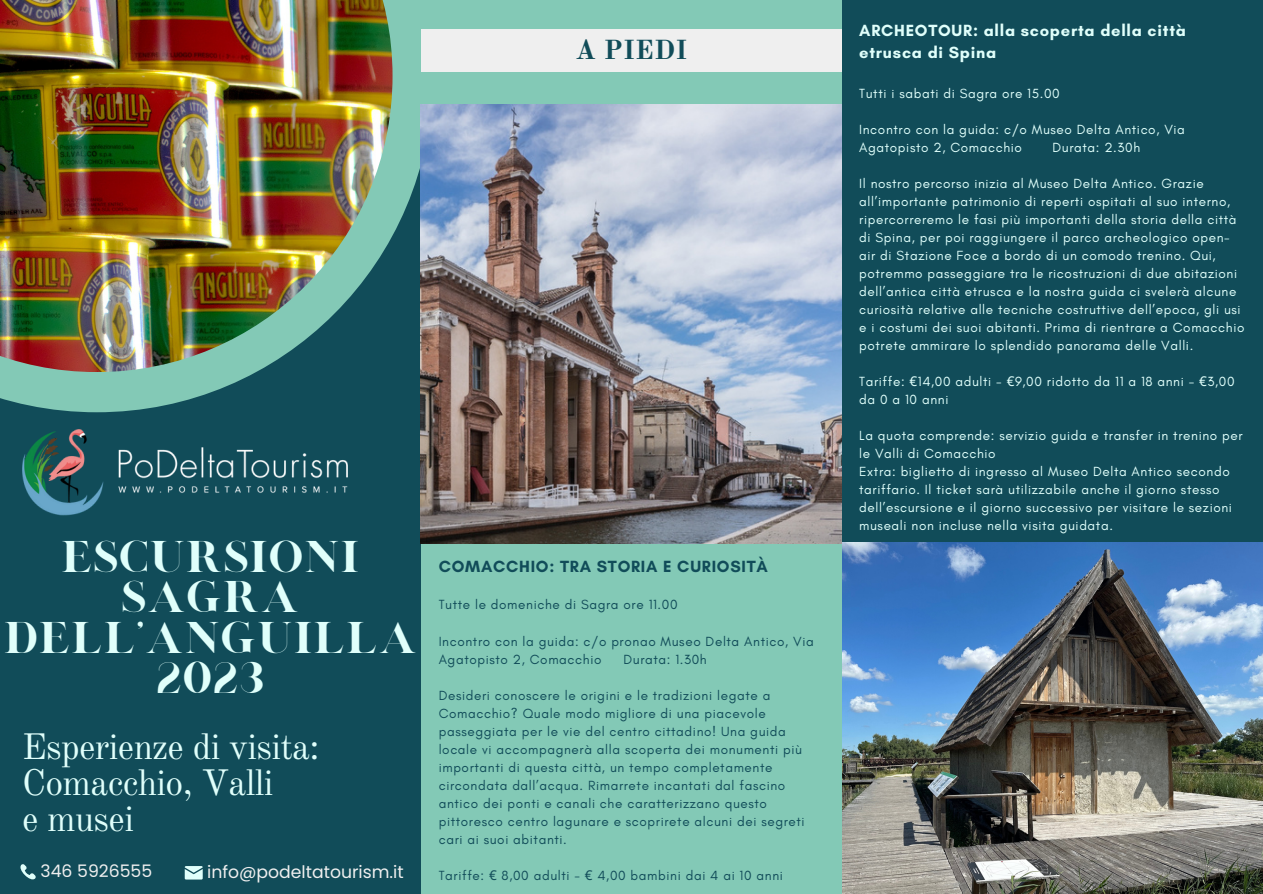
<style>
.page{position:relative;width:1263px;height:894px;background:#fff}
.page>*{position:absolute;margin:0;border:0;box-sizing:border-box;transform-origin:0 0}
.t1{font:36px "Old Standard";letter-spacing:-.02em;color:#e0fffb}
.t2{font:36px/40.5px "London";letter-spacing:.01em;color:#e0fffb;text-align:center}
.t3{font:700 27px "Old Standard";letter-spacing:.01em;color:#114c59}
.t4{font:17.25px "Poppins";color:#efefef}
.t5{font:700 16.5px/22.5px "Glacial Indifference";letter-spacing:.045em;color:#e0fffb}
.t6{font:700 16.5px "Glacial Indifference";letter-spacing:.045em;color:#114c59}
.t7{font:13.5px/18px "Glacial Indifference";letter-spacing:.045em;color:#e0fffb}
.t8{font:13.5px/18px "Glacial Indifference";letter-spacing:.045em;color:#114c59}
.s1{font-family:"Noto Sans"}
</style>
<div class="page">
<div style="left:0;top:0;width:1263px;height:893px;background:#114c59"></div>
<svg style="left:0;top:0;width:421px;height:412px"></svg>
<img style="left:842px;top:542px;width:420px;height:351px">
<div style="left:421px;top:0;width:420px;height:893px;background:#83c9b6"></div>
<img style="left:22px;top:429px;width:325px;height:87px">
<div style="left:421px;top:29px;width:421px;height:43px;background:#efefef"></div>
<img style="left:0;top:0;width:393px;height:371px">
<img style="left:421px;top:104px;width:420px;height:439px">
<svg style="left:20px;top:864px;width:16px;height:16px"></svg>
<svg style="left:185px;top:866px;width:18px;height:13px"></svg>
<p class="t3" style="left:575px;top:34px;width:114px">A PIEDI</p>
<p class="t2" style="left:3px;top:540px;width:415px">ESCURSIONI<br>SAGRA<br>DELL'ANGUILLA<br>2023</p>
<p class="t1" style="left:22px;top:724px;width:299px">Esperienze di visita:</p>
<p class="t1" style="left:22px;top:760px;width:253px">Comacchio, Valli</p>
<p class="t1" style="left:22px;top:796px;width:113px">e musei</p>
<p class="t4" style="left:41px;top:859px;width:113px">346 5926555</p>
<p class="t4" style="left:207px;top:859px;width:198px">info@podeltatourism.it</p>
<p class="t6" style="left:439px;top:556px;width:331px">COMACCHIO: TRA STORIA E CURIOSITÀ</p>
<p class="t8" style="left:439px;top:595px;width:240px">Tutte le domeniche di Sagra ore 11.00</p>
<p class="t8" style="left:439px;top:631px;width:377px">Incontro con la guida: c/o pronao Museo Delta Antico, Via<br>Agatopisto 2, Comacchio</p>
<p class="t8" style="left:623px;top:649px;width:85px">Durata: 1.30h</p>
<p class="t8" style="left:439px;top:685px;width:368px">Desideri conoscere le origini e le tradizioni legate a Comacchio? Quale modo migliore di una piacevole passeggiata per le vie del centro cittadino! Una guida locale vi accompagnerà alla scoperta dei monumenti più importanti di questa città, un tempo completamente circondata dall’acqua. Rimarrete incantati dal fascino antico dei ponti e canali che caratterizzano questo pittoresco centro lagunare e scoprirete alcuni dei segreti cari ai suoi abitanti.</p>
<p class="t8" style="left:439px;top:865px;width:346px">Tariffe: <span class="s1">€</span> 8,00 adulti - <span class="s1">€</span> 4,00 bambini dai 4 ai 10 anni</p>
<p class="t5" style="left:859px;top:19px;width:328px">ARCHEOTOUR: alla scoperta della città etrusca di Spina</p>
<p class="t7" style="left:859px;top:84px;width:202px">Tutti i sabati di Sagra ore 15.00</p>
<p class="t7" style="left:859px;top:120px;width:327px">Incontro con la guida: c/o Museo Delta Antico, Via<br>Agatopisto 2, Comacchio</p>
<p class="t7" style="left:1052px;top:138px;width:89px">Durata: 2.30h</p>
<p class="t7" style="left:859px;top:174px;width:387px">Il nostro percorso inizia al Museo Delta Antico. Grazie all’importante patrimonio di reperti ospitati al suo interno, ripercorreremo le fasi più importanti della storia della città di Spina, per poi raggiungere il parco archeologico open&shy;air di Stazione Foce a bordo di un comodo trenino. Qui, potremmo passeggiare tra le ricostruzioni di due abitazioni dell’antica città etrusca e la nostra guida ci svelerà alcune curiosità relative alle tecniche costruttive dell’epoca, gli usi e i costumi dei suoi abitanti. Prima di rientrare a Comacchio potrete ammirare lo splendido panorama delle Valli.</p>
<p class="t7" style="left:859px;top:372px;width:377px">Tariffe: <span class="s1">€</span>14,00 adulti - <span class="s1">€</span>9,00 ridotto da 11 a 18 anni - <span class="s1">€</span>3,00 da 0 a 10 anni</p>
<p class="t7" style="left:859px;top:426px;width:385px">La quota comprende: servizio guida e transfer in trenino per le Valli di Comacchio</p>
<p class="t7" style="left:859px;top:462px;width:374px">Extra: biglietto di ingresso al Museo Delta Antico secondo tariffario. Il ticket sarà utilizzabile anche il giorno stesso dell’escursione e il giorno successivo per visitare le sezioni museali non incluse nella visita guidata.</p>
</div>
